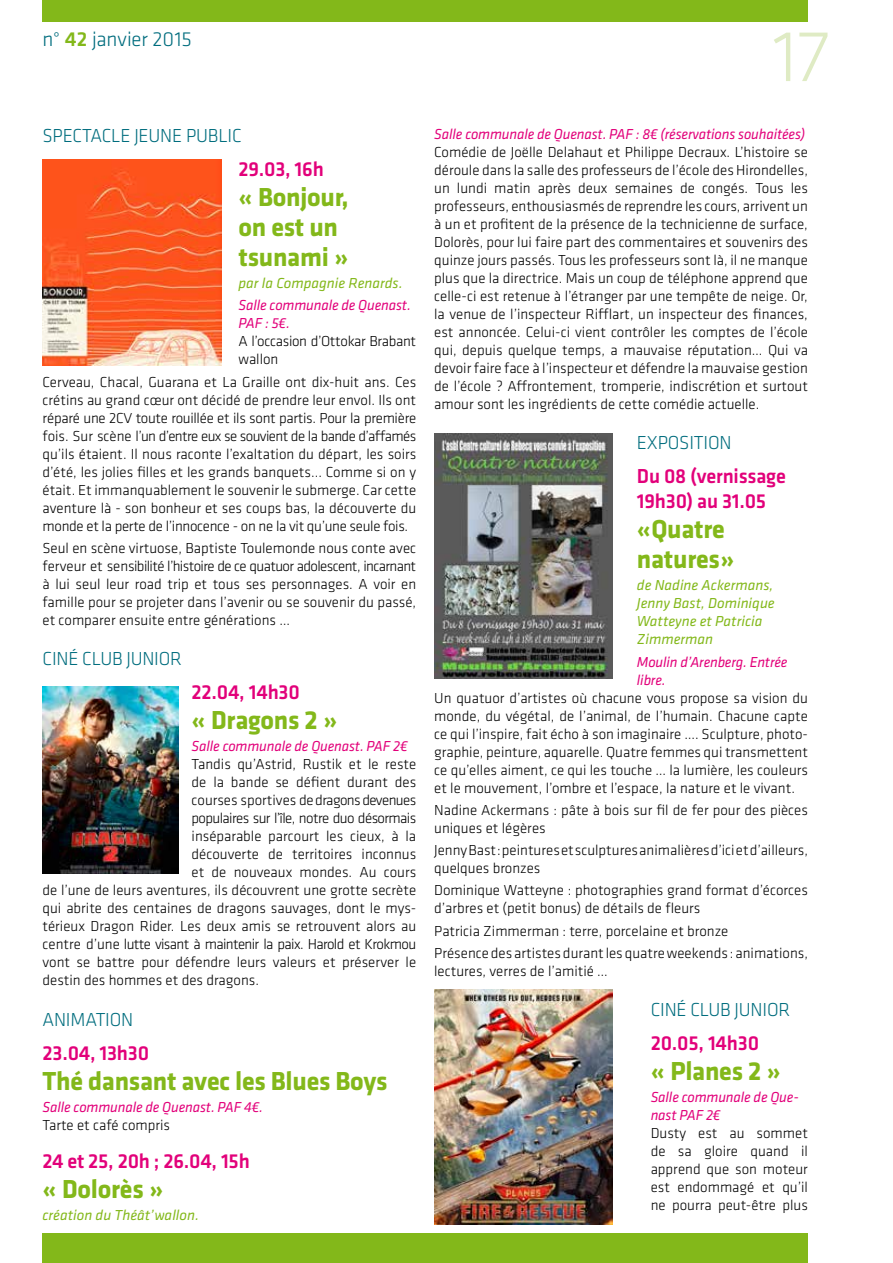
<style>
.page{position:relative;width:893px;height:1263px;background:#fff}
.page>*{position:absolute;margin:0;border:0;box-sizing:border-box;transform-origin:0 0}
.t1{font:300 75px "Klavika";color:#dfebc4}
.t2{font:700 27px/30px "Klavika";letter-spacing:-.01em;color:#83b81a}
.t3{font:500 21px/25.2px "Klavika";letter-spacing:-.01em;color:#e2007a}
.t4{font:300 21px "Klavika";letter-spacing:-.005em;color:#006d7e}
.t5{font:300 19.5px "Klavika";letter-spacing:-.01em;color:#006d7e}
.t6{font:300 15px/18px "Klavika";color:#000;text-align:justify}
.t7{font:italic 15px/18px "Klavika";letter-spacing:-.01em;color:#e2007a}
.t8{font:italic 15px/18px "Klavika";color:#83b81a}
.t9{font:300 15px "Klavika";letter-spacing:-.04em;color:#000}
.t10{font:300 15px/18px "Klavika";letter-spacing:-.02em;color:#000}
.s1{font-weight:500;color:#83b81a}
</style>
<div class="page">
<div style="left:43px;top:0;width:765px;height:21px;background:#83b81a"></div>
<div style="left:43px;top:1233px;width:765px;height:30px;background:#83b81a"></div>
<img style="left:43px;top:159px;width:178px;height:206px">
<img style="left:43px;top:686px;width:136px;height:187px">
<img style="left:434px;top:990px;width:178px;height:235px">
<img style="left:434px;top:434px;width:178px;height:245px">
<h3 class="t4" style="left:43px;top:28px;width:151px">n° <span class="s1">42</span> janvier 2015</h3>
<h1 class="t1" style="left:773px;top:15px;width:58px">17</h1>
<h3 class="t5" style="left:43px;top:125px;width:201px">SPECTACLE JEUNE PUBLIC</h3>
<h3 class="t3" style="left:239px;top:157px;width:87px">29.03, 16h</h3>
<h2 class="t2" style="left:239px;top:182px;width:112px">« Bonjour, on est un tsunami »</h2>
<p class="t8" style="left:239px;top:274px;width:166px">par la Compagnie Renards.</p>
<p class="t7" style="left:239px;top:297px;width:174px">Salle communale de Quenast.<br>PAF : 5€.</p>
<p class="t10" style="left:239px;top:333px;width:179px">A l’occasion d’Ottokar Brabant wallon</p>
<p class="t6" style="left:43px;top:373px;width:375px">Cerveau, Chacal, Guarana et La Graille ont dix-huit ans. Ces crétins au grand cœur ont décidé de prendre leur envol. Ils ont réparé une 2CV toute rouillée et ils sont partis. Pour la première fois. Sur scène l’un d’entre eux se souvient de la bande d’affamés qu’ils étaient. Il nous raconte l’exaltation du départ, les soirs d’été, les jolies filles et les grands banquets... Comme si on y était. Et immanquablement le souvenir le submerge. Car cette aventure là - son bonheur et ses coups bas, la découverte du monde et la perte de l’innocence - on ne la vit qu’une seule fois.</p>
<p class="t6" style="left:43px;top:539px;width:375px">Seul en scène virtuose, Baptiste Toulemonde nous conte avec ferveur et sensibilité l’histoire de ce quatuor adolescent, incarnant à lui seul leur road trip et tous ses personnages. A voir en famille pour se projeter dans l’avenir ou se souvenir du passé, et comparer ensuite entre générations …</p>
<h3 class="t5" style="left:43px;top:648px;width:141px">CINÉ CLUB JUNIOR</h3>
<h3 class="t3" style="left:192px;top:680px;width:110px">22.04, 14h30</h3>
<h2 class="t2" style="left:192px;top:706px;width:147px">« Dragons 2 »</h2>
<p class="t7" style="left:192px;top:738px;width:218px">Salle communale de Quenast. PAF 2€</p>
<p class="t6" style="left:192px;top:756px;width:226px">Tandis qu’Astrid, Rustik et le reste</p>
<p class="t6" style="left:192px;top:774px;width:226px">de la bande se défient durant des</p>
<p class="t10" style="left:192px;top:792px;width:226px">courses sportives de dragons devenues</p>
<p class="t9" style="left:192px;top:810px;width:226px">populaires sur l’île, notre duo désormais</p>
<p class="t6" style="left:192px;top:828px;width:226px">inséparable parcourt les cieux, à la</p>
<p class="t6" style="left:192px;top:846px;width:226px">découverte de territoires inconnus</p>
<p class="t6" style="left:192px;top:864px;width:226px">et de nouveaux mondes. Au cours</p>
<p class="t6" style="left:43px;top:882px;width:375px">de l’une de leurs aventures, ils découvrent une grotte secrète</p>
<p class="t6" style="left:43px;top:900px;width:375px">qui abrite des centaines de dragons sauvages, dont le mys-</p>
<p class="t6" style="left:43px;top:918px;width:375px">térieux Dragon Rider. Les deux amis se retrouvent alors au</p>
<p class="t9" style="left:43px;top:936px;width:375px">centre d’une lutte visant à maintenir la paix. Harold et Krokmou</p>
<p class="t6" style="left:43px;top:954px;width:375px">vont se battre pour défendre leurs valeurs et préserver le</p>
<p class="t6" style="left:43px;top:972px;width:218px">destin des hommes et des dragons.</p>
<h3 class="t5" style="left:43px;top:1009px;width:92px">ANIMATION</h3>
<h3 class="t3" style="left:43px;top:1040px;width:108px">23.04, 13h30</h3>
<h2 class="t2" style="left:43px;top:1066px;width:347px">Thé dansant avec les Blues Boys</h2>
<p class="t7" style="left:43px;top:1098px;width:222px">Salle communale de Quenast. PAF 4€.</p>
<p class="t6" style="left:43px;top:1116px;width:129px">Tarte et café compris</p>
<h3 class="t3" style="left:43px;top:1148px;width:209px">24 et 25, 20h ; 26.04, 15h</h3>
<h2 class="t2" style="left:43px;top:1174px;width:122px">« Dolorès »</h2>
<p class="t8" style="left:43px;top:1206px;width:158px">création du Théât’wallon.</p>
<p class="t7" style="left:434px;top:125px;width:372px">Salle communale de Quenast. PAF : 8€ (réservations souhaitées)</p>
<p class="t6" style="left:434px;top:143px;width:375px">Comédie de Joëlle Delahaut et Philippe Decraux. L’histoire se déroule dans la salle des professeurs de l’école des Hirondelles, un lundi matin après deux semaines de congés. Tous les professeurs, enthousiasmés de reprendre les cours, arrivent un à un et profitent de la présence de la technicienne de surface, Dolorès, pour lui faire part des commentaires et souvenirs des quinze jours passés. Tous les professeurs sont là, il ne manque plus que la directrice. Mais un coup de téléphone apprend que celle-ci est retenue à l’étranger par une tempête de neige. Or, la venue de l’inspecteur Rifflart, un inspecteur des finances, est annoncée. Celui-ci vient contrôler les comptes de l’école qui, depuis quelque temps, a mauvaise réputation… Qui va devoir faire face à l’inspecteur et défendre la mauvaise gestion de l’école ? Affrontement, tromperie, indiscrétion et surtout amour sont les ingrédients de cette comédie actuelle.</p>
<h3 class="t5" style="left:637px;top:432px;width:96px">EXPOSITION</h3>
<h3 class="t3" style="left:637px;top:464px;width:150px">Du 08 (vernissage<br>19h30) au 31.05</h3>
<h2 class="t2" style="left:637px;top:515px;width:99px">«Quatre natures»</h2>
<p class="t8" style="left:637px;top:577px;width:139px">de Nadine Ackermans,<br>Jenny Bast, Dominique<br>Watteyne et Patricia<br>Zimmerman</p>
<p class="t7" style="left:637px;top:653px;width:152px">Moulin d’Arenberg. Entrée libre.</p>
<p class="t6" style="left:434px;top:689px;width:375px">Un quatuor d’artistes où chacune vous propose sa vision du monde, du végétal, de l’animal, de l’humain. Chacune capte ce qui l’inspire, fait écho à son imaginaire …. Sculpture, photo&shy;graphie, peinture, aquarelle. Quatre femmes qui transmettent ce qu’elles aiment, ce qui les touche … la lumière, les couleurs et le mouvement, l’ombre et l’espace, la nature et le vivant.</p>
<p class="t6" style="left:434px;top:801px;width:375px">Nadine Ackermans : pâte à bois sur fil de fer pour des pièces uniques et légères</p>
<p class="t6" style="left:434px;top:841px;width:375px">Jenny Bast : peintures et sculptures animalières d’ici et d’ailleurs, quelques bronzes</p>
<p class="t6" style="left:434px;top:882px;width:375px">Dominique Watteyne : photographies grand format d’écorces d’arbres et (petit bonus) de détails de fleurs</p>
<p class="t6" style="left:434px;top:920px;width:375px;line-height:22.2px">Patricia Zimmerman : terre, porcelaine et bronze<br>Présence des artistes durant les quatre weekends : animations,</p>
<p class="t6" style="left:434px;top:962px;width:175px">lectures, verres de l’amitié …</p>
<h3 class="t5" style="left:651px;top:999px;width:141px">CINÉ CLUB JUNIOR</h3>
<h3 class="t3" style="left:651px;top:1031px;width:110px">20.05, 14h30</h3>
<h2 class="t2" style="left:651px;top:1057px;width:132px">« Planes 2 »</h2>
<p class="t7" style="left:651px;top:1089px;width:150px">Salle communale de Que&shy;nast PAF 2€</p>
<p class="t6" style="left:651px;top:1125px;width:159px">Dusty est au sommet de sa gloire quand il apprend que son moteur est endommagé et qu’il ne pourra peut-être plus</p>
</div>
